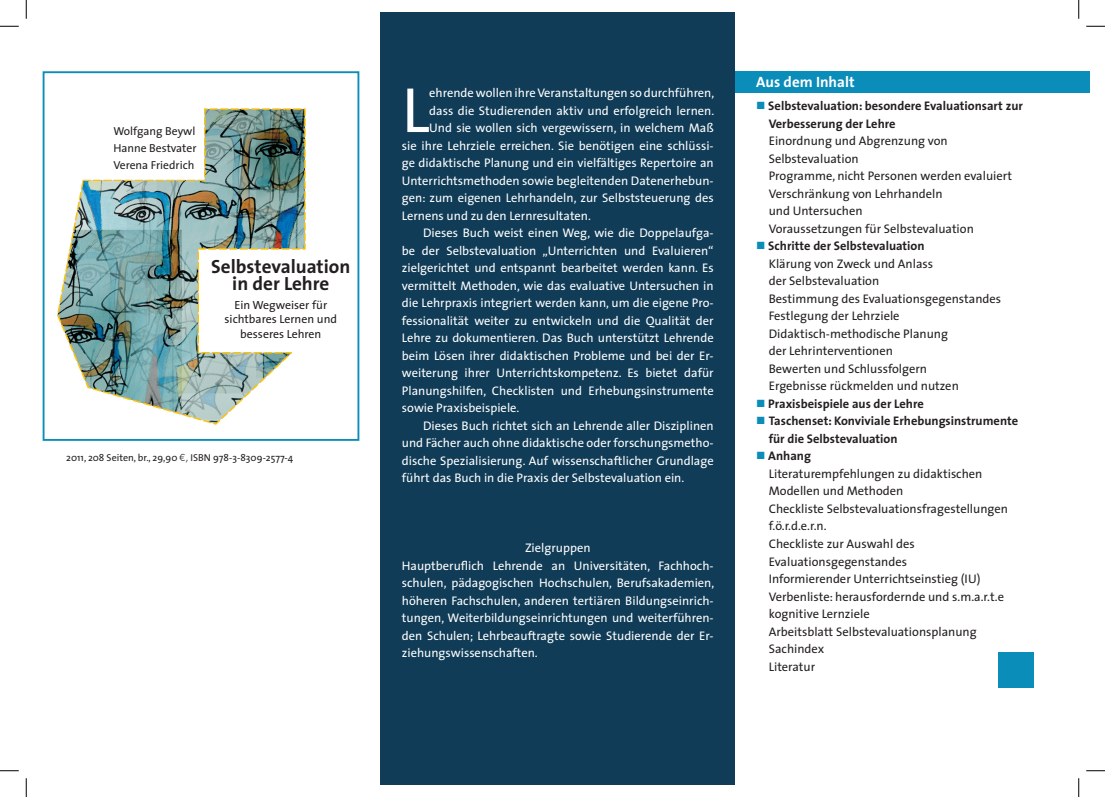
<style>
.page{position:relative;width:1105px;height:797px;background:#fff}
.page>*{position:absolute;margin:0;border:0;box-sizing:border-box;transform-origin:0 0}
.t1{font:64.38px "The Sans";color:#fff}
.t2{font:700 19.12px/16.4px "The Sans";color:#231f20;text-align:center}
.t3{font:700 15px "The Sans";color:#fff}
.t4{font:12.5px/17.5px "The Sans";color:#fff}
.t5{font:12.5px/17.5px "The Sans";color:#231f20}
.t6{font:700 12.5px/17.5px "The Sans";color:#231f20}
.t7{font:11.88px/14.2px "The Sans";color:#231f20;text-align:center}
.t8{font:11.62px/16.9px "The Sans";color:#231f20;text-align:justify}
.t9{font:10px "The Sans";color:#231f20}
.s1{font-family:"Futura BT";font-weight:300}
.s2{color:#0a8db9}
.s3{font-weight:700}
</style>
<div class="page">
<div style="left:381px;top:12px;width:354px;height:773px;background:#103c57"></div>
<img style="left:42px;top:72px;width:264px;height:368px">
<div style="left:113px;top:127px;width:85px;height:50px;background:#fff"></div>
<div style="left:203px;top:251px;width:155px;height:94px;background:#fff"></div>
<div style="left:735px;top:71px;width:354px;height:22px;background:#0a8db9"></div>
<div style="left:998px;top:652px;width:36px;height:36px;background:#0a8db9"></div>
<div style="left:43px;top:71px;width:316px;height:370px;border:2px solid #0a8db9"></div>
<svg style="left:0;top:25px;width:19px;height:2px"></svg>
<svg style="left:1086px;top:25px;width:19px;height:2px"></svg>
<svg style="left:0;top:770px;width:19px;height:1px"></svg>
<svg style="left:1086px;top:770px;width:19px;height:1px"></svg>
<svg style="left:25px;top:0;width:2px;height:19px"></svg>
<svg style="left:25px;top:778px;width:2px;height:19px"></svg>
<svg style="left:1078px;top:0;width:1px;height:19px"></svg>
<svg style="left:1078px;top:778px;width:1px;height:19px"></svg>
<p class="t8" style="left:113px;top:122px;width:85px">Wolfgang Beywl Hanne Bestvater Verena Friedrich</p>
<h2 class="t2" style="left:211px;top:258px;width:141px">Selbstevaluation in der Lehre</h2>
<p class="t7" style="left:225px;top:297px;width:114px">Ein Wegweiser für sichtbares Lernen und besseres Lehren</p>
<p class="t9" style="left:66px;top:449px;width:229px">2011, 208 Seiten, br., 29,90 <span class="s1">€,</span> ISBN 978-3-8309-2577-4</p>
<h1 class="t1" style="left:402px;top:57px;width:29px">L</h1>
<p class="t4" style="left:429px;top:84px;width:287px">ehrende wollen ihre Veranstaltungen so durchführen,</p>
<p class="t4" style="left:429px;top:101px;width:286px">dass die Studierenden aktiv und erfolgreich lernen.</p>
<p class="t4" style="left:429px;top:119px;width:286px">Und sie wollen sich vergewissern, in welchem Maß</p>
<p class="t4" style="left:402px;top:136px;width:313px">sie ihre Lehrziele erreichen. Sie benötigen eine schlüssi-</p>
<p class="t4" style="left:402px;top:154px;width:313px">ge didaktische Planung und ein vielfältiges Repertoire an</p>
<p class="t4" style="left:402px;top:171px;width:313px">Unterrichtsmethoden sowie begleitenden Datenerhebun-</p>
<p class="t4" style="left:402px;top:189px;width:313px">gen: zum eigenen Lehrhandeln, zur Selbststeuerung des</p>
<p class="t4" style="left:402px;top:206px;width:191px">Lernens und zu den Lernresultaten.</p>
<p class="t4" style="left:423px;top:224px;width:292px">Dieses Buch weist einen Weg, wie die Doppelaufga-</p>
<p class="t4" style="left:402px;top:241px;width:313px">be der Selbstevaluation „Unterrichten und Evaluieren“</p>
<p class="t4" style="left:402px;top:259px;width:313px">zielgerichtet und entspannt bearbeitet werden kann. Es</p>
<p class="t4" style="left:402px;top:276px;width:313px">vermittelt Methoden, wie das evaluative Untersuchen in</p>
<p class="t4" style="left:402px;top:294px;width:313px">die Lehrpraxis integriert werden kann, um die eigene Pro-</p>
<p class="t4" style="left:402px;top:311px;width:313px">fessionalität weiter zu entwickeln und die Qualität der</p>
<p class="t4" style="left:402px;top:329px;width:313px">Lehre zu dokumentieren. Das Buch unterstützt Lehrende</p>
<p class="t4" style="left:402px;top:346px;width:313px">beim Lösen ihrer didaktischen Probleme und bei der Er-</p>
<p class="t4" style="left:402px;top:364px;width:313px">weiterung ihrer Unterrichtskompetenz. Es bietet dafür</p>
<p class="t4" style="left:402px;top:381px;width:313px">Planungshilfen, Checklisten und Erhebungsinstrumente</p>
<p class="t4" style="left:402px;top:399px;width:119px">sowie Praxisbeispiele.</p>
<p class="t4" style="left:423px;top:416px;width:292px">Dieses Buch richtet sich an Lehrende aller Disziplinen</p>
<p class="t4" style="left:402px;top:434px;width:313px">und Fächer auch ohne didaktische oder forschungsmetho-</p>
<p class="t4" style="left:402px;top:451px;width:313px">dische Spezialisierung. Auf wissenschaftlicher Grundlage</p>
<p class="t4" style="left:402px;top:469px;width:284px">führt das Buch in die Praxis der Selbstevaluation ein.</p>
<p class="t4" style="left:402px;top:539px;width:314px;text-indent:123px">Zielgruppen<br>Hauptberuflich Lehrende an Universitäten, Fachhoch&shy;schulen, pädagogischen Hochschulen, Berufsakademien, höheren Fachschulen, anderen tertiären Bildungseinrich&shy;tungen, Weiterbildungseinrichtungen und weiterführen&shy;den Schulen; Lehrbeauftragte sowie Studierende der Er&shy;ziehungswissenschaften.</p>
<p class="t3" style="left:756px;top:70px;width:100px">Aus dem Inhalt</p>
<p class="t6" style="left:769px;top:97px;width:256px;text-indent:-12px"><span class="s2">■</span> Selbstevaluation: besondere Evaluationsart zur<br>Verbesserung der Lehre</p>
<p class="t5" style="left:769px;top:132px;width:245px">Einordnung und Abgrenzung von<br>Selbstevaluation<br>Programme, nicht Personen werden evaluiert<br>Verschränkung von Lehrhandeln<br>und Untersuchen<br>Voraussetzungen für Selbstevaluation</p>
<p class="t5" style="left:769px;top:237px;width:234px;text-indent:-12px"><span class="s2">■</span> <span class="s3">Schritte der Selbstevaluation<br></span>Klärung von Zweck und Anlass<br>der Selbstevaluation<br>Bestimmung des Evaluationsgegenstandes<br>Festlegung der Lehrziele<br>Didaktisch-methodische Planung<br>der Lehrinterventionen<br>Bewerten und Schlussfolgern<br>Ergebnisse rückmelden und nutzen</p>
<p class="t6" style="left:756px;top:394px;width:169px"><span class="s2">■</span> Praxisbeispiele aus der Lehre</p>
<p class="t6" style="left:769px;top:412px;width:251px;text-indent:-12px"><span class="s2">■</span> Taschenset: Konviviale Erhebungsinstrumente für die Selbstevaluation</p>
<p class="t5" style="left:769px;top:447px;width:241px;text-indent:-12px"><span class="s2">■</span> <span class="s3">Anhang<br></span>Literaturempfehlungen zu didaktischen<br>Modellen und Methoden<br>Checkliste Selbstevaluationsfragestellungen f.ö.r.d.e.r.n.<br>Checkliste zur Auswahl des<br>Evaluationsgegenstandes<br>Informierender Unterrichtseinstieg (IU)<br>Verbenliste: herausfordernde und s.m.a.r.t.e kognitive Lernziele<br>Arbeitsblatt Selbstevaluationsplanung<br>Sachindex<br>Literatur</p>
</div>
